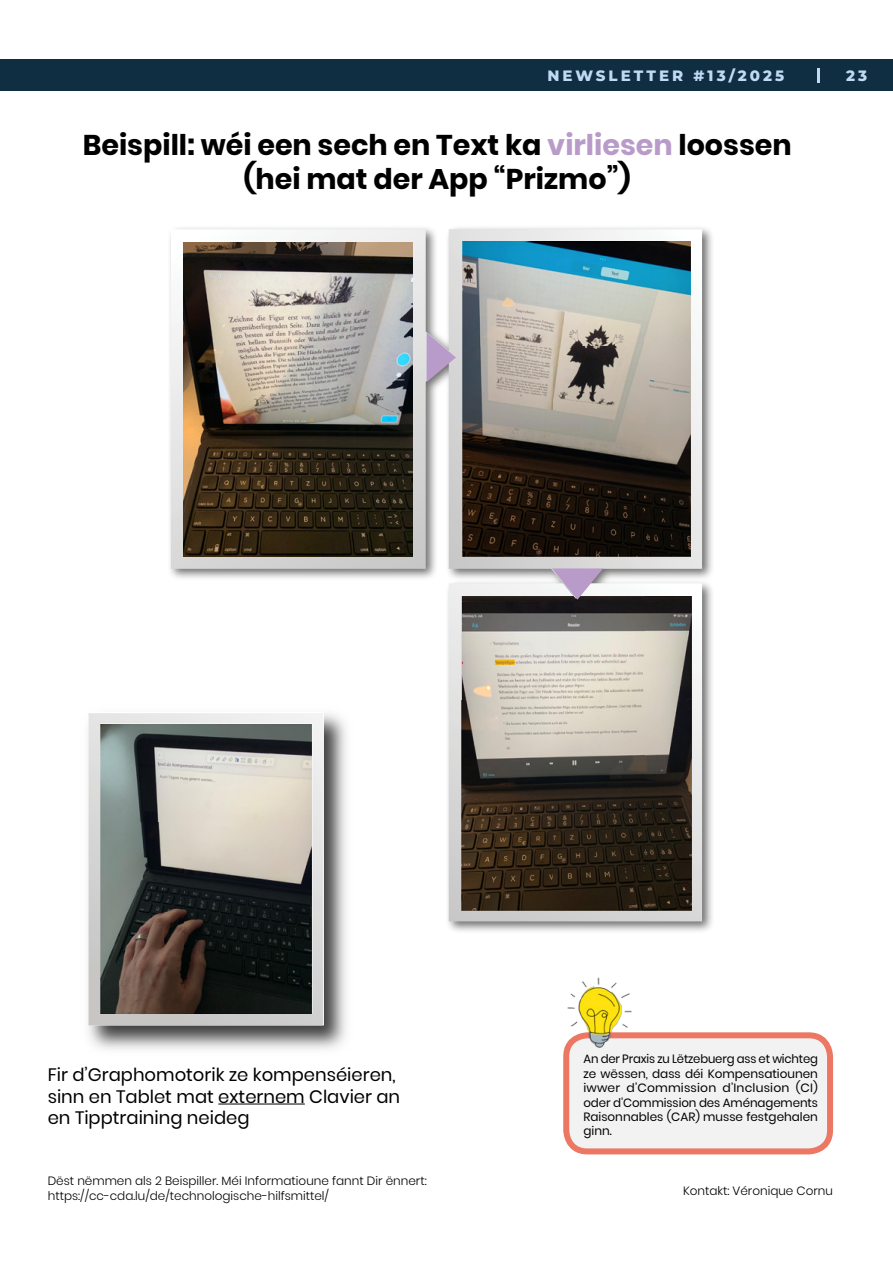
<style>
.page{position:relative;width:893px;height:1263px;background:#fff}
.page>*{position:absolute;margin:0;border:0;box-sizing:border-box;transform-origin:0 0}
.t1{font:700 28.5px/34.2px "Poppins";color:#000;text-align:center}
.t2{font:18px/21.6px "Poppins";color:#000}
.t3{font:800 15px "Montserrat";letter-spacing:.2em;color:#c0daf3}
.t4{font:12px/14.4px "Poppins";color:#000;text-align:justify}
.t5{font:300 12px/14.4px "Poppins";color:#000}
.s1{color:#b89bc9}
</style>
<div class="page">
<hr style="left:218px;top:1103px;width:87px;height:1px;background:#000">
<div style="left:167px;top:225px;width:548px;height:709px;background:#000;opacity:.57"></div>
<svg style="left:449px;top:598px;width:253px;height:323px;background:#d4d3d2"></svg>
<img style="left:462px;top:598px;width:229px;height:312px">
<svg style="left:449px;top:229px;width:253px;height:369px"></svg>
<img style="left:462px;top:241px;width:228px;height:316px">
<svg style="left:171px;top:229px;width:284px;height:340px"></svg>
<img style="left:183px;top:242px;width:230px;height:314px">
<div style="left:0;top:59px;width:893px;height:31px;background:#0f2e42"></div>
<svg style="left:817px;top:69px;width:2px;height:14px"></svg>
<div style="left:566px;top:1035px;width:264px;height:116px;background:#f2f2f2;border-radius:21px"></div>
<div style="left:563px;top:1032px;width:270px;height:122px;border:6px solid #ec7763;border-radius:21px"></div>
<img style="left:88px;top:703px;width:268px;height:347px">
<svg style="left:89px;top:713px;width:234px;height:312px;background:#d3d3d3"></svg>
<img style="left:101px;top:725px;width:211px;height:288px">
<svg style="left:552px;top:568px;width:51px;height:32px"></svg>
<img style="left:567px;top:977px;width:66px;height:74px">
<svg style="left:427px;top:333px;width:29px;height:49px"></svg>
<p class="t3" style="left:547px;top:65px;width:238px">NEWSLETTER #13/2025</p>
<p class="t3" style="left:846px;top:65px;width:23px">23</p>
<h1 class="t1" style="left:83px;top:128px;width:710px">Beispill: wéi een sech en Text ka <span class="s1">virliesen</span> loossen (hei mat der App “Prizmo”)</h1>
<h2 class="t2" style="left:48px;top:1064px;width:354px">Fir d’Graphomotorik ze kompenséieren, sinn en Tablet mat externem Clavier an en Tipptraining neideg</h2>
<p class="t5" style="left:48px;top:1174px;width:380px">Dëst nëmmen als 2 Beispiller. Méi Informatioune fannt Dir ënnert: https://cc-cda.lu/de/technologische-hilfsmittel/</p>
<p class="t4" style="left:583px;top:1052px;width:236px">An der Praxis zu Lëtzebuerg ass et wichteg ze wëssen, dass déi Kompensatiounen iwwer d’Commission d’Inclusion (CI) oder d’Commission des Aménagements Raisonnables (CAR</p>
<p class="t4" style="left:695px;top:1109px;width:124px">) musse festgehalen</p>
<p class="t4" style="left:583px;top:1124px;width:30px">ginn.</p>
<p class="t5" style="left:683px;top:1184px;width:152px">Kontakt: Véronique Cornu</p>
</div>
